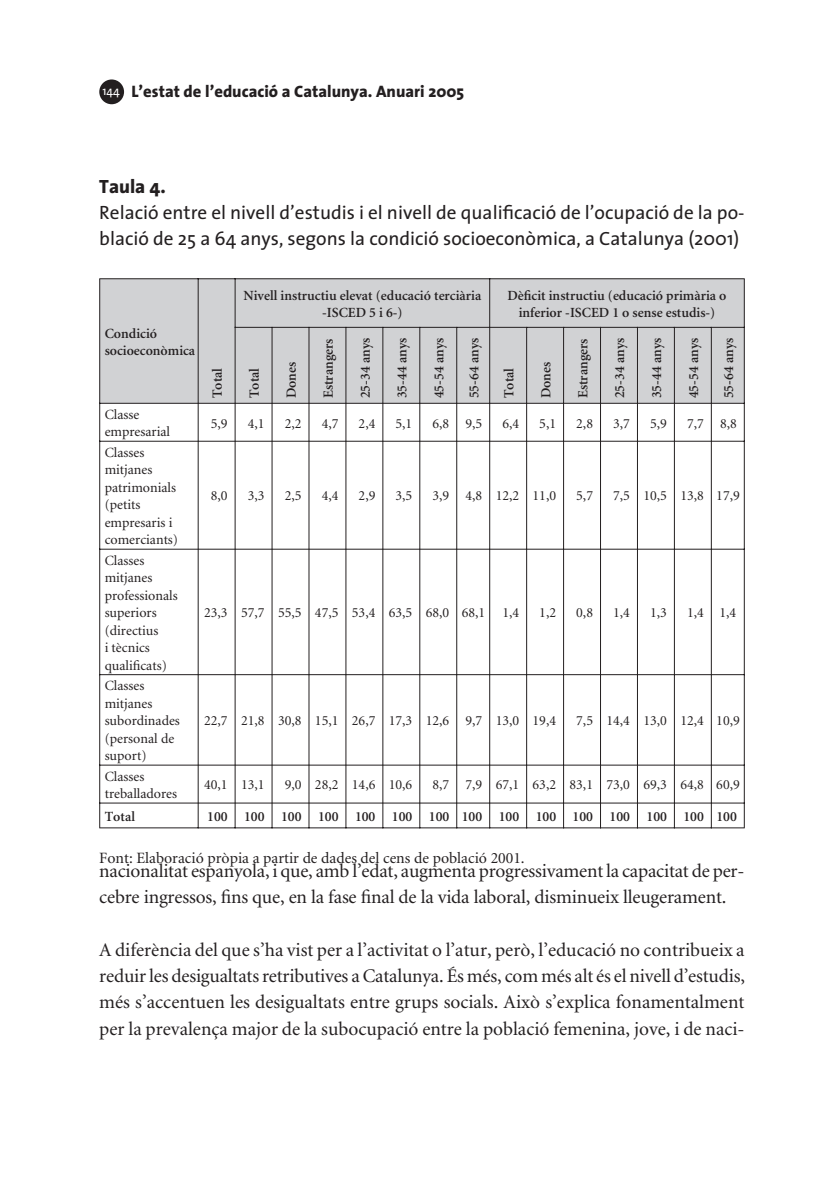
<style>
.page{position:relative;width:819px;height:1191px;background:#fff}
.page>*{position:absolute;margin:0;border:0;box-sizing:border-box;transform-origin:0 0}
.t1{font:19.25px/26.2px "Minion";letter-spacing:-.01em;color:#231f20}
.t2{font:19.25px/26.2px "The Sans Plain";color:#231f20}
.t3{font:19.25px "The Sans Extra Bold Plain";color:#231f20}
.t4{font:16.62px "The Sans Extra Bold Plain";color:#231f20}
.t5{font:15.75px "Minion";color:#231f20}
.t6{font:14px/17.5px "Minion";color:#231f20}
.t7{font:600 14px/17.5px "Minion";color:#231f20;text-align:center}
.s1{font-family:"The Sans Plain";font-size:12.25px;color:#fff}
</style>
<div class="page">
<div style="left:99px;top:79px;width:25px;height:25px;background:#231f20;border-radius:50%"></div>
<svg style="left:99px;top:278px;width:646px;height:551px"></svg>
<p class="t4" style="left:102px;top:77px;width:363px"><span class="s1">144</span> L’estat de l’educació a Catalunya. Anuari 2005</p>
<h1 class="t3" style="left:99px;top:170px;width:68px">Taula 4.</h1>
<h1 class="t2" style="left:99px;top:199px;width:646px">Relació entre el nivell d’estudis i el nivell de qualificació de l’ocupació de la po&shy;blació de 25 a 64 anys, segons la condició socioeconòmica, a Catalunya (2001)</h1>
<p class="t7" style="left:105px;top:325px;width:92px;text-align:left">Condició socioeconòmica</p>
<p class="t7" style="left:209px;top:398px;width:32px;rotate:-90deg">Total</p>
<p class="t7" style="left:243px;top:287px;width:239px">Nivell instructiu elevat (educació terciària -ISCED 5 i 6-)</p>
<p class="t7" style="left:507px;top:287px;width:220px">Dèficit instructiu (educació primària o inferior -ISCED 1 o sense estudis-)</p>
<p class="t7" style="left:246px;top:398px;width:32px;rotate:-90deg">Total</p>
<p class="t7" style="left:283px;top:398px;width:38px;rotate:-90deg">Dones</p>
<p class="t7" style="left:320px;top:398px;width:61px;rotate:-90deg">Estrangers</p>
<p class="t7" style="left:357px;top:398px;width:62px;rotate:-90deg">25-34 anys</p>
<p class="t7" style="left:394px;top:398px;width:62px;rotate:-90deg">35-44 anys</p>
<p class="t7" style="left:430px;top:398px;width:62px;rotate:-90deg">45-54 anys</p>
<p class="t7" style="left:465px;top:398px;width:62px;rotate:-90deg">55-64 anys</p>
<p class="t7" style="left:500px;top:398px;width:32px;rotate:-90deg">Total</p>
<p class="t7" style="left:537px;top:398px;width:38px;rotate:-90deg">Dones</p>
<p class="t7" style="left:574px;top:398px;width:61px;rotate:-90deg">Estrangers</p>
<p class="t7" style="left:611px;top:398px;width:62px;rotate:-90deg">25-34 anys</p>
<p class="t7" style="left:648px;top:398px;width:62px;rotate:-90deg">35-44 anys</p>
<p class="t7" style="left:685px;top:398px;width:62px;rotate:-90deg">45-54 anys</p>
<p class="t7" style="left:720px;top:398px;width:62px;rotate:-90deg">55-64 anys</p>
<p class="t6" style="left:105px;top:406px;width:67px">Classe empresarial</p>
<p class="t6" style="left:211px;top:415px;width:18px">5,9</p>
<p class="t6" style="left:248px;top:415px;width:18px">4,1</p>
<p class="t6" style="left:285px;top:415px;width:18px">2,2</p>
<p class="t6" style="left:321px;top:415px;width:18px">4,7</p>
<p class="t6" style="left:358px;top:415px;width:18px">2,4</p>
<p class="t6" style="left:395px;top:415px;width:18px">5,1</p>
<p class="t6" style="left:432px;top:415px;width:51px">6,8 9,5</p>
<p class="t6" style="left:502px;top:415px;width:18px">6,4</p>
<p class="t6" style="left:539px;top:415px;width:18px">5,1</p>
<p class="t6" style="left:576px;top:415px;width:18px">2,8</p>
<p class="t6" style="left:613px;top:415px;width:18px">3,7</p>
<p class="t6" style="left:650px;top:415px;width:18px">5,9</p>
<p class="t6" style="left:687px;top:415px;width:51px">7,7 8,8</p>
<p class="t6" style="left:105px;top:444px;width:75px">Classes mitjanes patrimonials (petits empresaris i comerciants)</p>
<p class="t6" style="left:211px;top:488px;width:18px">8,0</p>
<p class="t6" style="left:248px;top:488px;width:18px">3,3</p>
<p class="t6" style="left:285px;top:488px;width:18px">2,5</p>
<p class="t6" style="left:321px;top:488px;width:18px">4,4</p>
<p class="t6" style="left:358px;top:488px;width:18px">2,9</p>
<p class="t6" style="left:395px;top:488px;width:18px">3,5</p>
<p class="t6" style="left:432px;top:488px;width:125px">3,9 4,8 12,2 11,0</p>
<p class="t6" style="left:576px;top:488px;width:18px">5,7</p>
<p class="t6" style="left:613px;top:488px;width:128px">7,5 10,5 13,8 17,9</p>
<p class="t6" style="left:105px;top:552px;width:74px">Classes mitjanes professionals superiors (directius<br>i tècnics qualificats)</p>
<p class="t6" style="left:105px;top:677px;width:77px">Classes mitjanes subordinades (personal de suport)</p>
<p class="t6" style="left:204px;top:604px;width:316px">23,3 57,7 55,5 47,5 53,4 63,5 68,0 68,1 1,4</p>
<p class="t6" style="left:539px;top:604px;width:18px">1,2</p>
<p class="t6" style="left:576px;top:604px;width:18px">0,8</p>
<p class="t6" style="left:613px;top:604px;width:18px">1,4</p>
<p class="t6" style="left:650px;top:604px;width:18px">1,3</p>
<p class="t6" style="left:687px;top:604px;width:51px">1,4 1,4</p>
<p class="t6" style="left:204px;top:712px;width:353px">22,7 21,8 30,8 15,1 26,7 17,3 12,6 9,7 13,0 19,4</p>
<p class="t6" style="left:576px;top:712px;width:165px">7,5 14,4 13,0 12,4 10,9</p>
<p class="t6" style="left:105px;top:768px;width:74px">Classes treballadores</p>
<p class="t6" style="left:204px;top:776px;width:62px">40,1 13,1</p>
<p class="t6" style="left:285px;top:776px;width:129px">9,0 28,2 14,6 10,6</p>
<p class="t6" style="left:432px;top:776px;width:309px">8,7 7,9 67,1 63,2 83,1 73,0 69,3 64,8 60,9</p>
<p class="t7" style="left:105px;top:808px;width:32px">Total</p>
<p class="t7" style="left:207px;top:808px;width:531px">100 100 100 100 100 100 100 100 100 100 100 100 100 100 100</p>
<p class="t5" style="left:99px;top:850px;width:427px">Font: Elaboració pròpia a partir de dades del cens de població 2001.</p>
<h1 class="t1" style="left:99px;top:858px;width:646px">nacionalitat espanyola, i que, amb l’edat, augmenta progressivament la capacitat de per&shy;cebre ingressos, fins que, en la fase final de la vida laboral, disminueix lleugerament.</h1>
<p class="t1" style="left:99px;top:937px;width:647px;text-align:justify">A diferència del que s’ha vist per a l’activitat o l’atur, però, l’educació no contribueix a reduir les desigualtats retributives a Catalunya. És més, com més alt és el nivell d’estudis, més s’accentuen les desigualtats entre grups socials. Això s’explica fonamentalment per la prevalença major de la subocupació entre la població femenina, jove, i de naci-</p>
</div>
